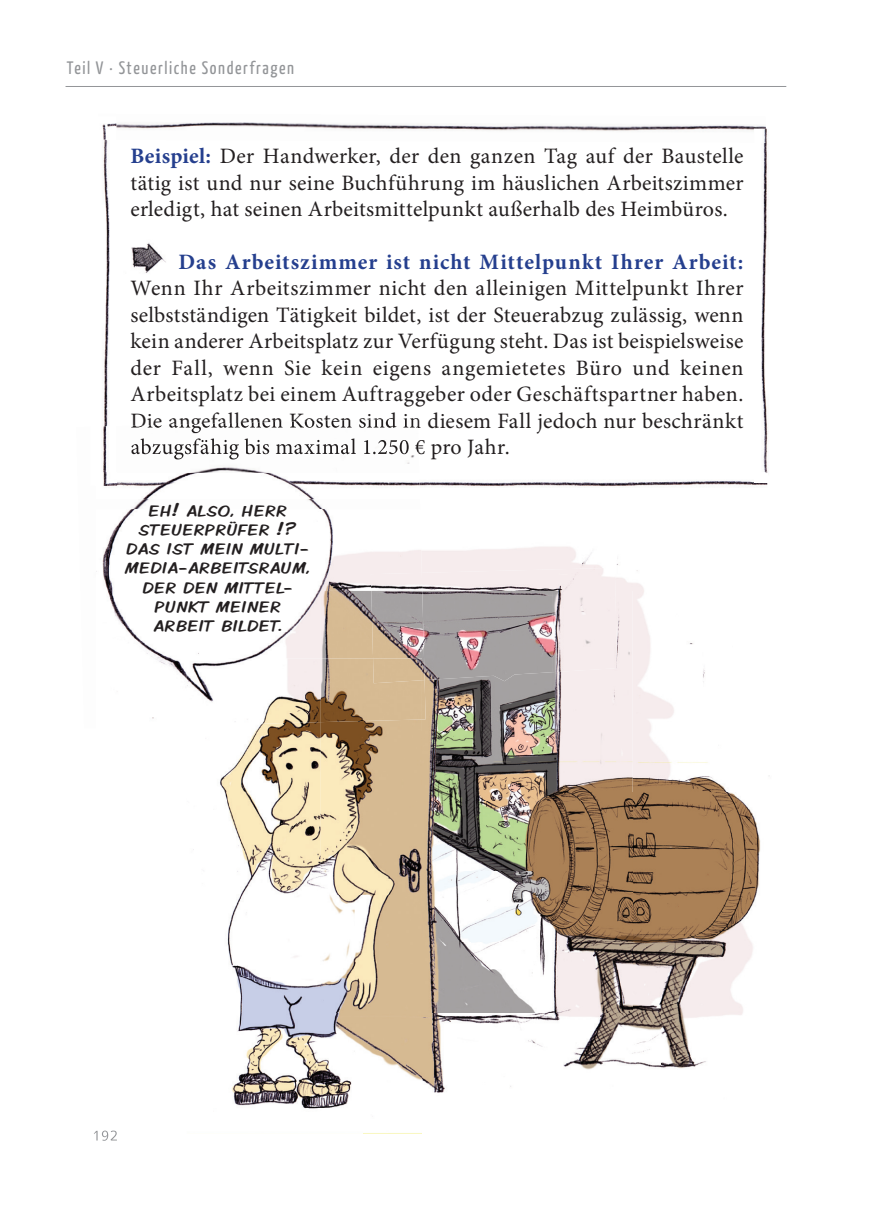
<style>
.page{position:relative;width:874px;height:1225px;background:#fff}
.page>*{position:absolute;margin:0;border:0;box-sizing:border-box;transform-origin:0 0}
.t1{font:22px/26.4px "Minion Pro";letter-spacing:.01em;color:#231f20;text-align:justify}
.t2{font:700 22px "Minion Pro";letter-spacing:.045em;color:#253f8e}
.t3{font:18px "Yanone Kaffeesatz";letter-spacing:.09em;color:#939598}
.t4{font:16px/19.2px "Komika Display";letter-spacing:.06em;color:#231f20;text-align:center}
.s1{font-weight:700;color:#253f8e}
</style>
<div class="page">
<img style="left:131px;top:243px;width:35px;height:30px">
<img style="left:761px;top:129px;width:7px;height:344px">
<img style="left:103px;top:143px;width:7px;height:283px">
<img style="left:420px;top:481px;width:346px;height:6px">
<svg style="left:753px;top:481px;width:13px;height:1px"></svg>
<img style="left:104px;top:122px;width:661px;height:21px">
<img style="left:753px;top:129px;width:12px;height:14px">
<img style="left:102px;top:122px;width:14px;height:18px">
<img style="left:615px;top:579px;width:155px;height:213px">
<img style="left:632px;top:792px;width:129px;height:212px">
<img style="left:378px;top:1004px;width:365px;height:130px">
<img style="left:363px;top:1133px;width:15px;height:1px">
<img style="left:96px;top:1130px;width:21px;height:10px">
<img style="left:562px;top:591px;width:70px;height:210px">
<img style="left:422px;top:672px;width:140px;height:129px">
<img style="left:422px;top:801px;width:210px;height:211px">
<img style="left:421px;top:568px;width:194px;height:23px">
<img style="left:425px;top:591px;width:127px;height:90px">
<img style="left:551px;top:591px;width:66px;height:81px">
<img style="left:193px;top:725px;width:127px;height:202px">
<img style="left:227px;top:927px;width:136px;height:182px">
<img style="left:363px;top:1012px;width:59px;height:121px">
<img style="left:320px;top:722px;width:102px;height:290px">
<img style="left:103px;top:426px;width:41px;height:83px">
<img style="left:144px;top:441px;width:276px;height:68px">
<img style="left:131px;top:418px;width:287px;height:15px">
<img style="left:131px;top:438px;width:287px;height:21px">
<img style="left:103px;top:473px;width:13px;height:13px">
<img style="left:96px;top:509px;width:130px;height:219px">
<img style="left:245px;top:509px;width:111px;height:149px">
<img style="left:356px;top:549px;width:65px;height:40px">
<img style="left:320px;top:591px;width:105px;height:128px">
<img style="left:370px;top:573px;width:52px;height:18px">
<img style="left:371px;top:591px;width:53px;height:89px">
<img style="left:187px;top:658px;width:133px;height:67px">
<img style="left:320px;top:658px;width:102px;height:64px">
<img style="left:373px;top:658px;width:49px;height:25px">
<hr style="left:65px;top:86px;width:720px;height:1px;background:#939598">
<p class="t3" style="left:67px;top:57px;width:228px">Teil V · Steuerliche Sonderfragen</p>
<p class="t1" style="left:130px;top:143px;width:614px"><span class="s1">Beispiel:</span> Der Handwerker, der den ganzen Tag auf der Baustelle tätig ist und nur seine Buchführung im häuslichen Arbeitszimmer erledigt, hat seinen Arbeitsmittelpunkt außerhalb des Heimbüros.</p>
<p class="t2" style="left:178px;top:246px;width:566px">Das Arbeitszimmer ist nicht Mittelpunkt Ihrer Arbeit:</p>
<p class="t1" style="left:130px;top:275px;width:614px">Wenn Ihr Arbeitszimmer nicht den alleinigen Mittelpunkt Ihrer selbstständigen Tätigkeit bildet, ist der Steuerabzug zulässig, wenn kein anderer Arbeitsplatz zur Verfügung steht. Das ist beispielsweise der Fall, wenn Sie kein eigens angemietetes Büro und keinen Arbeitsplatz bei einem Auftraggeber oder Geschäftspartner haben.<br>Die angefallenen Kosten sind in diesem Fall jedoch nur beschränkt</p>
<p class="t4" style="left:125px;top:500px;width:186px">EH! ALSO, HERR<br>STEUERPRÜFER !?<br>DAS IST MEIN MULTI-<br>MEDIA-ARBEITSRAUM,<br>DER DEN MITTEL-<br>PUNKT MEINER<br>ARBEIT BILDET.</p>
</div>
